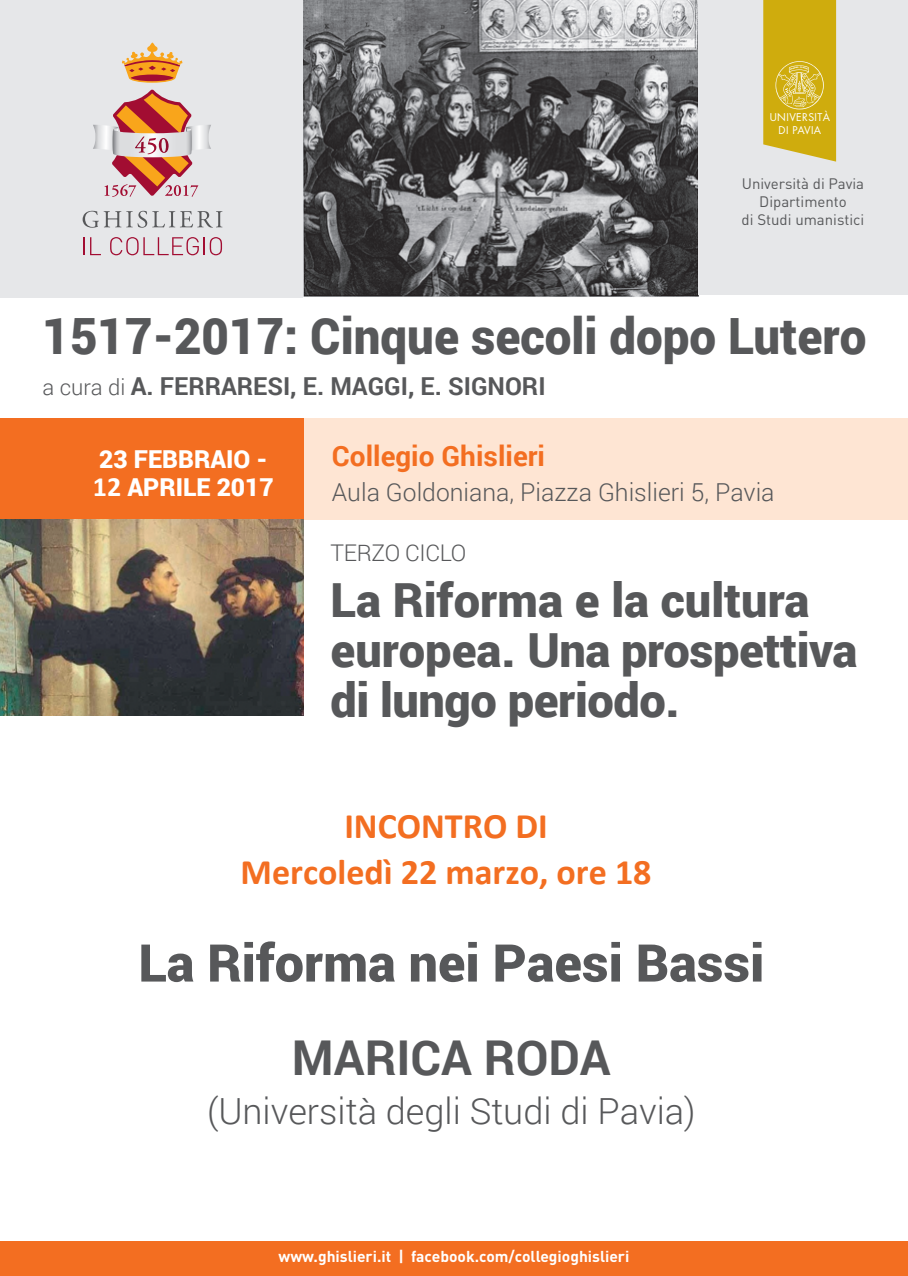
<style>
.page{position:relative;width:908px;height:1276px;background:#fff}
.page>*{position:absolute;margin:0;border:0;box-sizing:border-box;transform-origin:0 0}
.t1{font:900 52px "Roboto";color:#57585a}
.t2{font:900 50px "Roboto";color:#57585a;scale:.95 1}
.t3{font:700 48px "Roboto";color:#57585a}
.t4{font:900 47px/50px "Roboto";letter-spacing:-.01em;color:#57585a}
.t5{font:700 36px/46.6px "Calibri";color:#f36e21;text-align:center}
.t6{font:300 36px "Roboto";color:#57585a}
.t7{font:700 28px "Roboto";color:#f36e21}
.t8{font:300 24.7px "Roboto";color:#57585a}
.t9{font:700 24.7px "Roboto";color:#57585a}
.t10{font:900 24.7px/27.3px "Roboto";color:#fff}
.t11{font:300 23px "Roboto";letter-spacing:-.015em;color:#57585a}
.t12{font:700 15.6px "DIN";color:#fff}
.t13{font:15px/18px "DIN";color:#57585a;text-align:center}
.t14{font:10.4px/12.5px "Futura";letter-spacing:.04em;color:#fff;text-align:center}
.s1{font-weight:300;font-size:22px}
.s2{font-family:"Calibri";font-weight:700;font-size:28px}
</style>
<div class="page">
<div style="left:0;top:0;width:303px;height:298px;background:#e6e7e9"></div>
<div style="left:0;top:1242px;width:907px;height:34px;background:#f36e21"></div>
<div style="left:303px;top:418px;width:604px;height:101px;background:#fee5d3"></div>
<div style="left:0;top:418px;width:303px;height:101px;background:#f36e21"></div>
<img style="left:303px;top:0;width:394px;height:297px">
<img style="left:0;top:519px;width:303px;height:197px">
<div style="left:697px;top:0;width:210px;height:295px;background:#e6e7e9"></div>
<svg style="left:763px;top:0;width:72px;height:162px;background:#d2b324"></svg>
<svg style="left:83px;top:211px;width:139px;height:17px"></svg>
<svg style="left:83px;top:237px;width:1px;height:18px"></svg>
<svg style="left:90px;top:237px;width:11px;height:18px"></svg>
<svg style="left:110px;top:237px;width:112px;height:18px"></svg>
<svg style="left:122px;top:43px;width:60px;height:40px"></svg>
<svg style="left:93px;top:89px;width:118px;height:108px"></svg>
<p class="t14" style="left:769px;top:111px;width:62px">UNIVERSITÀ<br>DI PAVIA</p>
<p class="t13" style="left:741px;top:175px;width:124px">Università di Pavia<br>Dipartimento<br>di Studi umanistici</p>
<p class="t2" style="left:43px;top:301px;width:868px">1517-2017: Cinque secoli dopo Lutero</p>
<p class="t9" style="left:43px;top:369px;width:504px"><span class="s1">a cura di</span> A. FERRARESI, E. MAGGI, E. SIGNORI</p>
<p class="t10" style="left:93px;top:445px;width:182px">23 FEBBRAIO -<br><span class="s2">12</span> APRILE 2017</p>
<p class="t7" style="left:332px;top:436px;width:214px">Collegio Ghislieri</p>
<p class="t8" style="left:332px;top:475px;width:444px">Aula Goldoniana, Piazza Ghislieri 5, Pavia</p>
<p class="t11" style="left:330px;top:537px;width:137px">TERZO CICLO</p>
<p class="t4" style="left:330px;top:573px;width:528px">La Riforma e la cultura europea. Una prospettiva di lungo periodo.</p>
<p class="t5" style="left:240px;top:802px;width:412px">INCONTRO DI<br>Mercoledì 22 marzo, ore 18</p>
<p class="t1" style="left:138px;top:926px;width:627px">La Riforma nei Paesi Bassi</p>
<p class="t3" style="left:292px;top:1023px;width:320px">MARICA RODA</p>
<p class="t6" style="left:207px;top:1086px;width:490px">(Università degli Studi di Pavia)</p>
<p class="t12" style="left:278px;top:1246px;width:352px">www.ghislieri.it | facebook.com/collegioghislieri</p>
</div>
